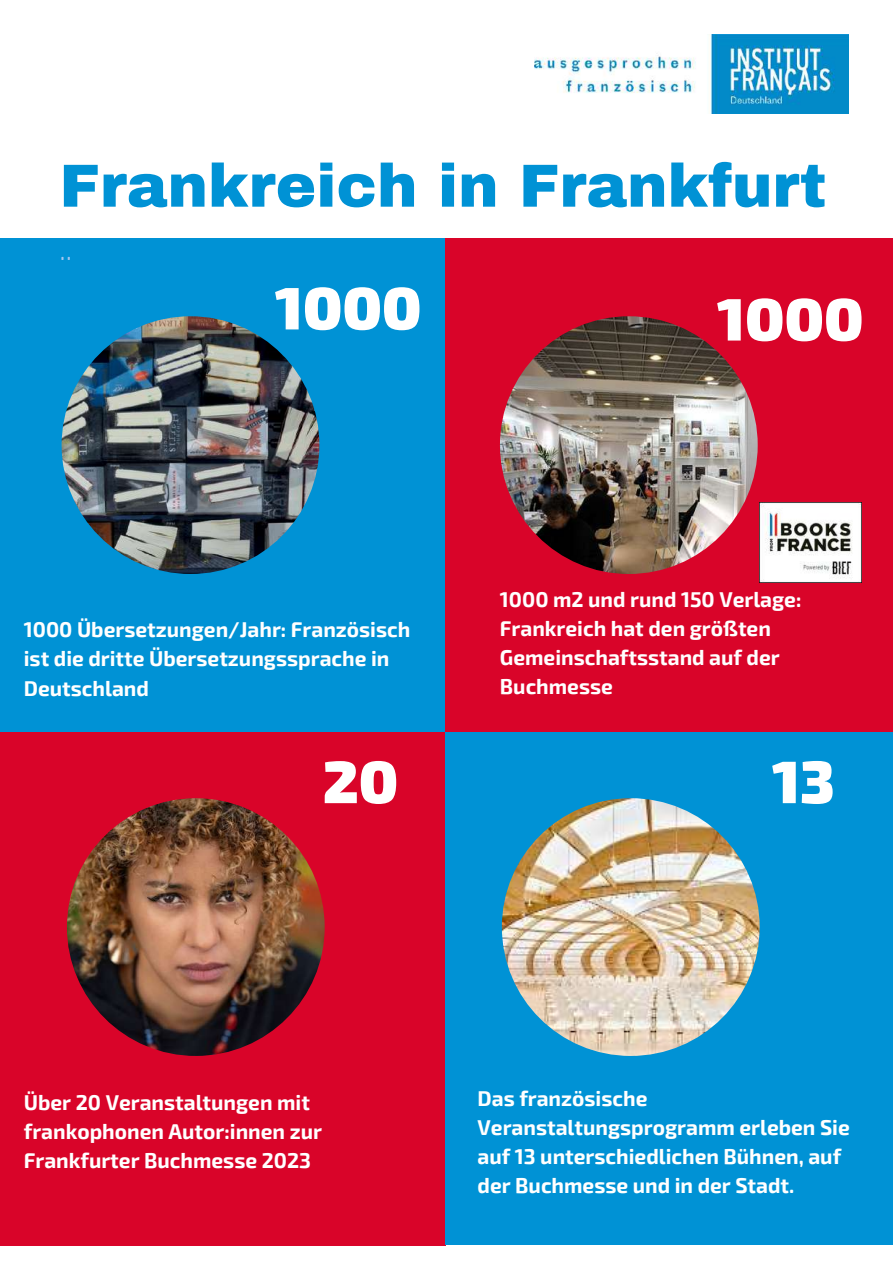
<style>
.page{position:relative;width:893px;height:1264px;background:#fff}
.page>*{position:absolute;margin:0;border:0;box-sizing:border-box;transform-origin:0 0}
.t1{font:900 60.75px "Archivo";color:#0092d5}
.t2{font:900 60px "Exo 2";color:#fff}
.t3{font:300 28.5px "Exo 2";color:#a7c7ef}
.t4{font:700 21px/29.2px "Exo 2";color:#fff}
</style>
<div class="page">
<div style="left:0;top:730px;width:446px;height:515px;background:#d90429"></div>
<div style="left:0;top:238px;width:446px;height:494px;background:#0092d5"></div>
<img style="left:67px;top:798px;width:257px;height:257px;border-radius:50%">
<div style="left:445px;top:238px;width:447px;height:494px;background:#d90429"></div>
<div style="left:445px;top:732px;width:447px;height:512px;background:#0092d5"></div>
<img style="left:502px;top:798px;width:257px;height:257px;border-radius:50%">
<img style="left:62px;top:316px;width:257px;height:258px;border-radius:50%">
<img style="left:500px;top:316px;width:257px;height:258px;border-radius:50%">
<img style="left:759px;top:502px;width:102px;height:80px">
<img style="left:534px;top:35px;width:314px;height:78px">
<h1 class="t1" style="left:59px;top:153px;width:768px">Frankreich in Frankfurt</h1>
<h3 class="t3" style="left:59px;top:232px;width:14px">..</h3>
<h2 class="t2" style="left:275px;top:268px;width:148px">1000</h2>
<h2 class="t2" style="left:717px;top:279px;width:148px">1000</h2>
<p class="t4" style="left:24px;top:613px;width:388px">1000 Übersetzungen/Jahr: Französisch ist die dritte Übersetzungssprache in<br>Deutschland</p>
<p class="t4" style="left:500px;top:583px;width:303px">1000 m2 und rund 150 Verlage:<br>Frankreich hat den größten<br>Gemeinschaftsstand auf der<br>Buchmesse</p>
<h2 class="t2" style="left:323px;top:742px;width:77px">20</h2>
<h2 class="t2" style="left:772px;top:742px;width:64px">13</h2>
<p class="t4" style="left:24px;top:1086px;width:300px">Über 20 Veranstaltungen mit frankophonen Autor:innen zur<br>Frankfurter Buchmesse 2023</p>
<p class="t4" style="left:477px;top:1082px;width:373px">Das französische<br>Veranstaltungsprogramm erleben Sie auf 13 unterschiedlichen Bühnen, auf der Buchmesse und in der Stadt.</p>
</div>
